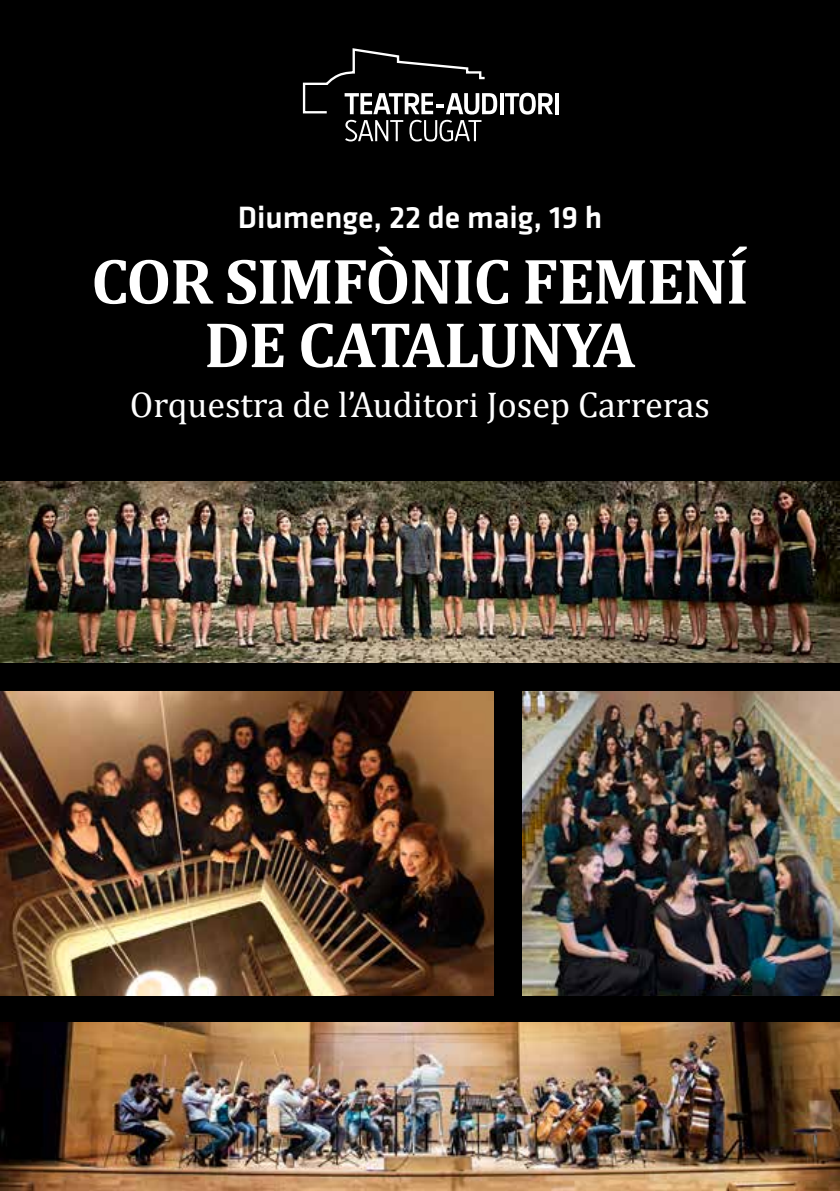
<style>
.page{position:relative;width:840px;height:1191px;background:#fff}
.page>*{position:absolute;margin:0;border:0;box-sizing:border-box;transform-origin:0 0}
.t1{font:700 65px/63.4px "Cambria";letter-spacing:-.02em;color:#fff;text-align:center}
.t2{font:36px "Cambria";color:#fff}
.t3{font:500 32px "Klavika";color:#fff}
</style>
<div class="page">
<div style="left:0;top:0;width:839px;height:1191px;background:#000"></div>
<img style="left:0;top:481px;width:839px;height:181px">
<svg style="left:500px;top:93px;width:3px;height:21px"></svg>
<svg style="left:504px;top:93px;width:48px;height:22px"></svg>
<svg style="left:555px;top:93px;width:3px;height:21px"></svg>
<svg style="left:302px;top:48px;width:195px;height:93px"></svg>
<img style="left:522px;top:692px;width:317px;height:303px">
<img style="left:0;top:1022px;width:839px;height:169px">
<img style="left:0;top:692px;width:493px;height:303px">
<p class="t3" style="left:237px;top:200px;width:366px">Diumenge, 22 de maig, 19 h</p>
<h1 class="t1" style="left:91px;top:247px;width:658px">COR SIMFÒNIC FEMENÍ<br>DE CATALUNYA</h1>
<p class="t2" style="left:130px;top:383px;width:581px">Orquestra de l’Auditori Josep Carreras</p>
</div>
